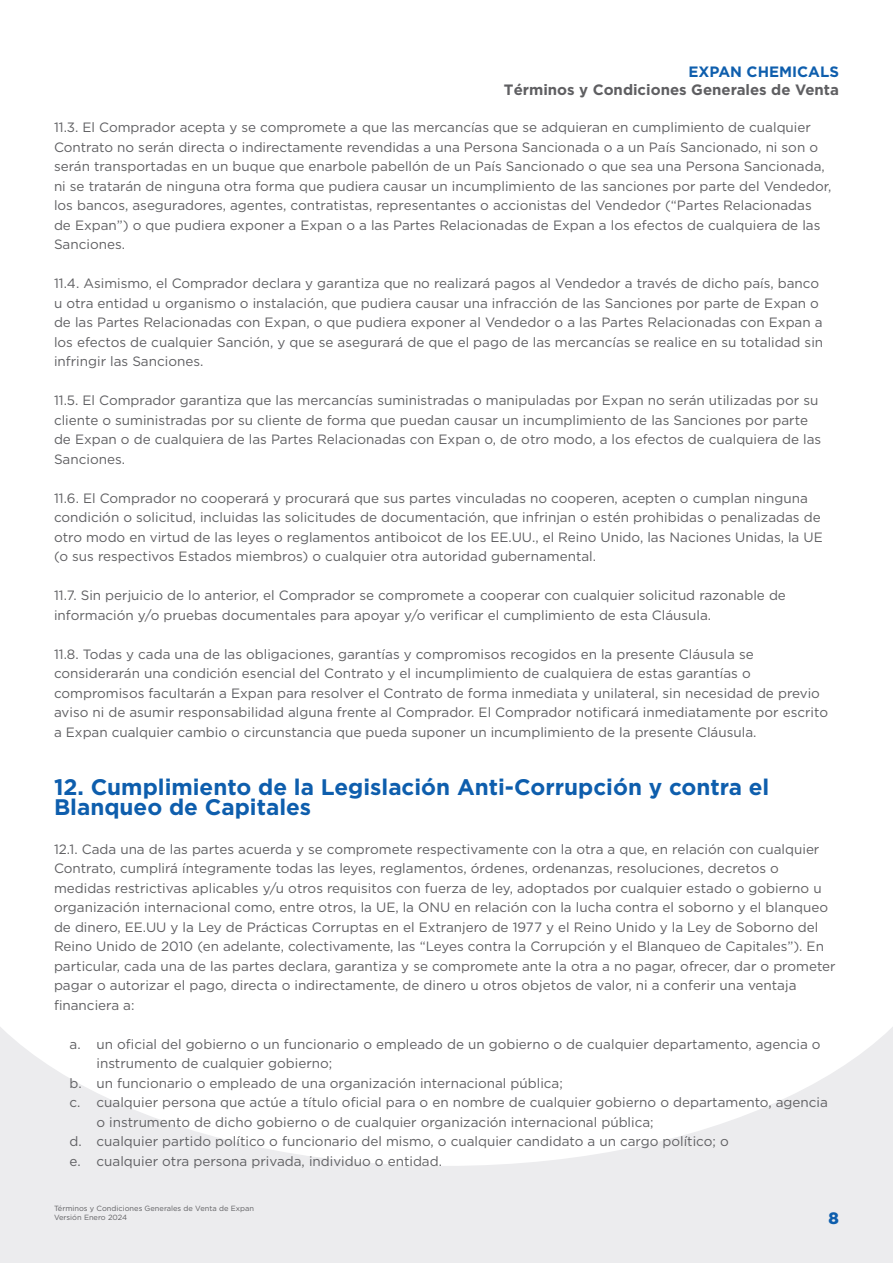
<style>
.page{position:relative;width:893px;height:1263px;background:#fff}
.page>*{position:absolute;margin:0;border:0;box-sizing:border-box;transform-origin:0 0}
.Body{font:700 22.5px/19.5px "Gotham";color:#0e5ead}
.t1{font:900 16.5px "Gotham";color:#0e5ead}
.t2{font:700 15px "Gotham";color:#5f5f62}
.t3{font:700 15px "Gotham";color:#0e5ead}
.Body-2{font:13.5px/19.5px "Gotham";color:#5f5f62}
.t4{font:7.5px/9px "Gotham";color:#5f5f62}
</style>
<div class="page">
<div style="left:0;top:913px;width:893px;height:350px;background:#ececee"></div>
<svg style="left:0;top:913px;width:893px;height:253px;fill:#fff"></svg>
<p class="t3" style="left:688px;top:63px;width:152px">EXPAN CHEMICALS</p>
<p class="t2" style="left:504px;top:81px;width:336px">Términos y Condiciones Generales de Venta</p>
<p class="Body-2" style="left:54px;top:117px;width:779px">11.3. El Comprador acepta y se compromete a que las mercancías que se adquieran en cumplimiento de cualquier Contrato no serán directa o indirectamente revendidas a una Persona Sancionada o a un País Sancionado, ni son o serán transportadas en un buque que enarbole pabellón de un País Sancionado o que sea una Persona Sancionada, ni se tratarán de ninguna otra forma que pudiera causar un incumplimiento de las sanciones por parte del Vendedor, los bancos, aseguradores, agentes, contratistas, representantes o accionistas del Vendedor (“Partes Relacionadas de Expan”) o que pudiera exponer a Expan o a las Partes Relacionadas de Expan a los efectos de cualquiera de las Sanciones.</p>
<p class="Body-2" style="left:54px;top:273px;width:771px">11.4. Asimismo, el Comprador declara y garantiza que no realizará pagos al Vendedor a través de dicho país, banco u otra entidad u organismo o instalación, que pudiera causar una infracción de las Sanciones por parte de Expan o de las Partes Relacionadas con Expan, o que pudiera exponer al Vendedor o a las Partes Relacionadas con Expan a los efectos de cualquier Sanción, y que se asegurará de que el pago de las mercancías se realice en su totalidad sin infringir las Sanciones.</p>
<p class="Body-2" style="left:54px;top:390px;width:769px">11.5. El Comprador garantiza que las mercancías suministradas o manipuladas por Expan no serán utilizadas por su cliente o suministradas por su cliente de forma que puedan causar un incumplimiento de las Sanciones por parte de Expan o de cualquiera de las Partes Relacionadas con Expan o, de otro modo, a los efectos de cualquiera de las Sanciones.</p>
<p class="Body-2" style="left:54px;top:488px;width:770px">11.6. El Comprador no cooperará y procurará que sus partes vinculadas no cooperen, acepten o cumplan ninguna condición o solicitud, incluidas las solicitudes de documentación, que infrinjan o estén prohibidas o penalizadas de otro modo en virtud de las leyes o reglamentos antiboicot de los EE.UU., el Reino Unido, las Naciones Unidas, la UE (o sus respectivos Estados miembros) o cualquier otra autoridad gubernamental.</p>
<p class="Body-2" style="left:54px;top:585px;width:733px">11.7. Sin perjuicio de lo anterior, el Comprador se compromete a cooperar con cualquier solicitud razonable de información y/o pruebas documentales para apoyar y/o verificar el cumplimiento de esta Cláusula.</p>
<p class="Body-2" style="left:54px;top:644px;width:776px">11.8. Todas y cada una de las obligaciones, garantías y compromisos recogidos en la presente Cláusula se considerarán una condición esencial del Contrato y el incumplimiento de cualquiera de estas garantías o compromisos facultarán a Expan para resolver el Contrato de forma inmediata y unilateral, sin necesidad de previo aviso ni de asumir responsabilidad alguna frente al Comprador. El Comprador notificará inmediatamente por escrito a Expan cualquier cambio o circunstancia que pueda suponer un incumplimiento de la presente Cláusula.</p>
<p class="Body" style="left:54px;top:777px;width:717px">12. Cumplimiento de la Legislación Anti-Corrupción y contra el<br>Blanqueo de Capitales</p>
<p class="Body-2" style="left:54px;top:839px;width:783px">12.1. Cada una de las partes acuerda y se compromete respectivamente con la otra a que, en relación con cualquier Contrato, cumplirá íntegramente todas las leyes, reglamentos, órdenes, ordenanzas, resoluciones, decretos o medidas restrictivas aplicables y/u otros requisitos con fuerza de ley, adoptados por cualquier estado o gobierno u organización internacional como, entre otros, la UE, la ONU en relación con la lucha contra el soborno y el blanqueo de dinero, EE.UU y la Ley de Prácticas Corruptas en el Extranjero de 1977 y el Reino Unido y la Ley de Soborno del Reino Unido de 2010 (en adelante, colectivamente, las “Leyes contra la Corrupción y el Blanqueo de Capitales”). En particular, cada una de las partes declara, garantiza y se compromete ante la otra a no pagar, ofrecer, dar o prometer pagar o autorizar el pago, directa o indirectamente, de dinero u otros objetos de valor, ni a conferir una ventaja financiera a:</p>
<p class="Body-2" style="left:97px;top:1034px;width:726px;text-indent:-27px">a. un oficial del gobierno o un funcionario o empleado de un gobierno o de cualquier departamento, agencia o instrumento de cualquier gobierno;</p>
<p class="Body-2" style="left:70px;top:1073px;width:495px">b. un funcionario o empleado de una organización internacional pública;</p>
<p class="Body-2" style="left:97px;top:1092px;width:733px;text-indent:-27px">c. cualquier persona que actúe a título oficial para o en nombre de cualquier gobierno o departamento, agencia o instrumento de dicho gobierno o de cualquier organización internacional pública;</p>
<p class="Body-2" style="left:70px;top:1131px;width:661px">d. cualquier partido político o funcionario del mismo, o cualquier candidato a un cargo político; o</p>
<p class="Body-2" style="left:70px;top:1151px;width:374px">e. cualquier otra persona privada, individuo o entidad.</p>
<p class="t4" style="left:54px;top:1204px;width:202px">Términos y Condiciones Generales de Venta de Expan<br>Versión Enero 2024</p>
<p class="t1" style="left:829px;top:1207px;width:12px">8</p>
</div>
